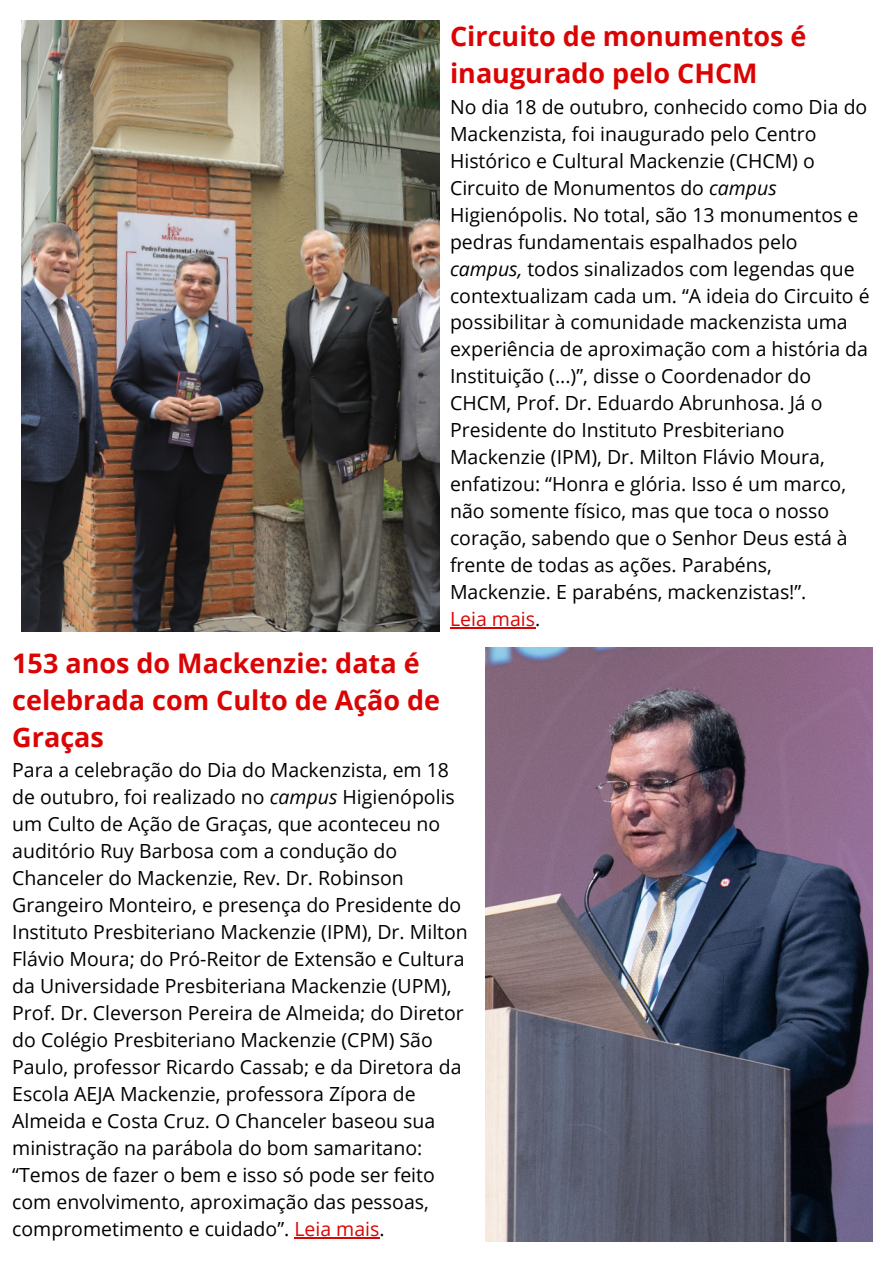
<style>
.page{position:relative;width:893px;height:1264px;background:#fff}
.page>*{position:absolute;margin:0;border:0;box-sizing:border-box;transform-origin:0 0}
.t1{font:700 27px/37px "Open Sans";color:#db0404}
.t2{font:19.5px/27px "Open Sans";color:#000}
.t3{font:19.5px "Open Sans";color:#db0404}
.s1{font-style:italic}
.s2{color:#000}
.s3{color:#db0404}
</style>
<div class="page">
<img style="left:22px;top:20px;width:417px;height:611px">
<hr style="left:450px;top:627px;width:85px;height:1px;background:#db0404">
<img style="left:486px;top:647px;width:386px;height:594px">
<hr style="left:294px;top:1237px;width:85px;height:1px;background:#db0404">
<p class="t1" style="left:450px;top:17px;width:358px">Circuito de monumentos é inaugurado pelo CHCM</p>
<p class="t2" style="left:450px;top:92px;width:421px">No dia 18 de outubro, conhecido como Dia do Mackenzista, foi inaugurado pelo Centro Histórico e Cultural Mackenzie (CHCM) o Circuito de Monumentos do <span class="s1">campus </span>Higienópolis. No total, são 13 monumentos e pedras fundamentais espalhados pelo <span class="s1">campus,</span> todos sinalizados com legendas que contextualizam cada um. “A ideia do Circuito é possibilitar à comunidade mackenzista uma experiência de aproximação com a história da Instituição (...)”, disse o Coordenador do CHCM, Prof. Dr. Eduardo Abrunhosa. Já o Presidente do Instituto Presbiteriano Mackenzie (IPM), Dr. Milton Flávio Moura, enfatizou: “Honra e glória. Isso é um marco, não somente físico, mas que toca o nosso coração, sabendo que o Senhor Deus está à frente de todas as ações. Parabéns, Mackenzie. E parabéns, mackenzistas!”.</p>
<p class="t3" style="left:450px;top:605px;width:92px">Leia mais<span class="s2">.</span></p>
<p class="t1" style="left:12px;top:644px;width:429px">153 anos do Mackenzie: data é celebrada com Culto de Ação de<br>Graças</p>
<p class="t2" style="left:12px;top:756px;width:457px">Para a celebração do Dia do Mackenzista, em 18 de outubro, foi realizado no <span class="s1">campus</span> Higienópolis um Culto de Ação de Graças, que aconteceu no auditório Ruy Barbosa com a condução do Chanceler do Mackenzie, Rev. Dr. Robinson Grangeiro Monteiro, e presença do Presidente do Instituto Presbiteriano Mackenzie (IPM), Dr. Milton Flávio Moura; do Pró-Reitor de Extensão e Cultura da Universidade Presbiteriana Mackenzie (UPM), Prof. Dr. Cleverson Pereira de Almeida; do Diretor do Colégio Presbiteriano Mackenzie (CPM) São Paulo, professor Ricardo Cassab; e da Diretora da Escola AEJA Mackenzie, professora Zípora de Almeida e Costa Cruz. O Chanceler baseou sua ministração na parábola do bom samaritano: “Temos de fazer o bem e isso só pode ser feito com envolvimento, aproximação das pessoas, comprometimento e cuidado”. <span class="s3">Leia mais</span>.</p>
</div>
